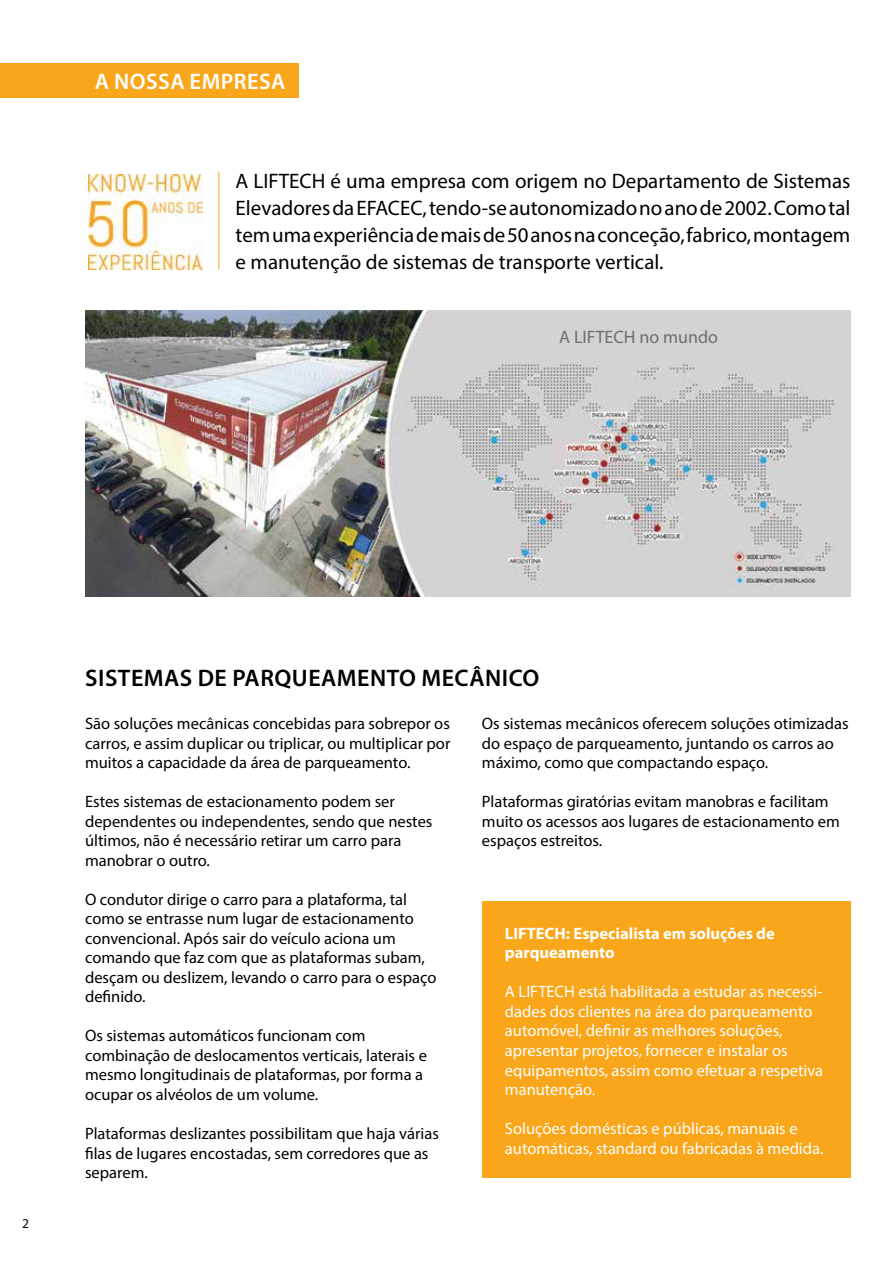
<style>
.page{position:relative;width:893px;height:1263px;background:#fff}
.page>*{position:absolute;margin:0;border:0;box-sizing:border-box;transform-origin:0 0}
.t1{font:600 24px "Myriad Pro";letter-spacing:.02em;color:#000}
.t2{font:600 22.5px "Myriad Pro";letter-spacing:.02em;color:#fff}
.t3{font:21px/27px "Myriad Pro";color:#000;text-align:justify}
.t4{font:18px "Myriad Pro";color:#6d6e71}
.t5{font:16.5px/19.5px "Myriad Pro";color:#000}
.t6{font:16.5px/19.5px "Myriad Pro";color:#fff}
.t7{font:700 16.5px/19.5px "Myriad Pro";color:#fff}
.t8{font:13.5px "Myriad Pro";color:#000}
</style>
<div class="page">
<img style="left:85px;top:310px;width:765px;height:286px">
<div style="left:0;top:64px;width:298px;height:34px;background:#faa61a"></div>
<img style="left:89px;top:174px;width:113px;height:96px">
<hr style="left:218px;top:172px;width:1px;height:97px;background:#faa61a">
<div style="left:482px;top:901px;width:368px;height:277px;background:#faa61a"></div>
<h2 class="t2" style="left:95px;top:67px;width:192px">A NOSSA EMPRESA</h2>
<p class="t3" style="left:236px;top:167px;width:616px">A LIFTECH é uma empresa com origem no Departamento de Sistemas Elevadores da EFACEC, tendo-se autonomizado no ano de 2002. Como tal tem uma experiência de mais de 50 anos na conceção, fabrico, montagem e manutenção de sistemas de transporte vertical.</p>
<p class="t4" style="left:559px;top:326px;width:160px">A LIFTECH no mundo</p>
<p class="t8" style="left:22px;top:1215px;width:8px">2</p>
<h1 class="t1" style="left:85px;top:662px;width:456px">SISTEMAS DE PARQUEAMENTO MECÂNICO</h1>
<p class="t5" style="left:85px;top:714px;width:367px;text-align:justify">São soluções mecânicas concebidas para sobrepor os carros, e assim duplicar ou triplicar, ou multiplicar por muitos a capacidade da área de parqueamento.</p>
<p class="t5" style="left:85px;top:792px;width:349px">Estes sistemas de estacionamento podem ser dependentes ou independentes, sendo que nestes últimos, não é necessário retirar um carro para manobrar o outro.</p>
<p class="t5" style="left:85px;top:889px;width:353px">O condutor dirige o carro para a plataforma, tal como se entrasse num lugar de estacionamento convencional. Após sair do veículo aciona um comando que faz com que as plataformas subam, desçam ou deslizem, levando o carro para o espaço definido.</p>
<p class="t5" style="left:85px;top:1026px;width:343px">Os sistemas automáticos funcionam com combinação de deslocamentos verticais, laterais e mesmo longitudinais de plataformas, por forma a ocupar os alvéolos de um volume.</p>
<p class="t5" style="left:85px;top:1123px;width:355px">Plataformas deslizantes possibilitam que haja várias filas de lugares encostadas, sem corredores que as separem.</p>
<p class="t5" style="left:482px;top:714px;width:368px">Os sistemas mecânicos oferecem soluções otimizadas do espaço de parqueamento, juntando os carros ao máximo, como que compactando espaço.</p>
<p class="t5" style="left:482px;top:792px;width:359px">Plataformas giratórias evitam manobras e facilitam muito os acessos aos lugares de estacionamento em espaços estreitos.</p>
<p class="t7" style="left:505px;top:923px;width:271px">LIFTECH: Especialista em soluções de parqueamento</p>
<p class="t6" style="left:505px;top:982px;width:320px">A LIFTECH está habilitada a estudar as necessi&shy;dades dos clientes na área do parqueamento automóvel, definir as melhores soluções, apresentar projetos, fornecer e instalar os equipamentos, assim como efetuar a respetiva manutenção.</p>
<p class="t6" style="left:505px;top:1118px;width:320px">Soluções domésticas e públicas, manuais e automáticas, standard ou fabricadas à medida.</p>
</div>
